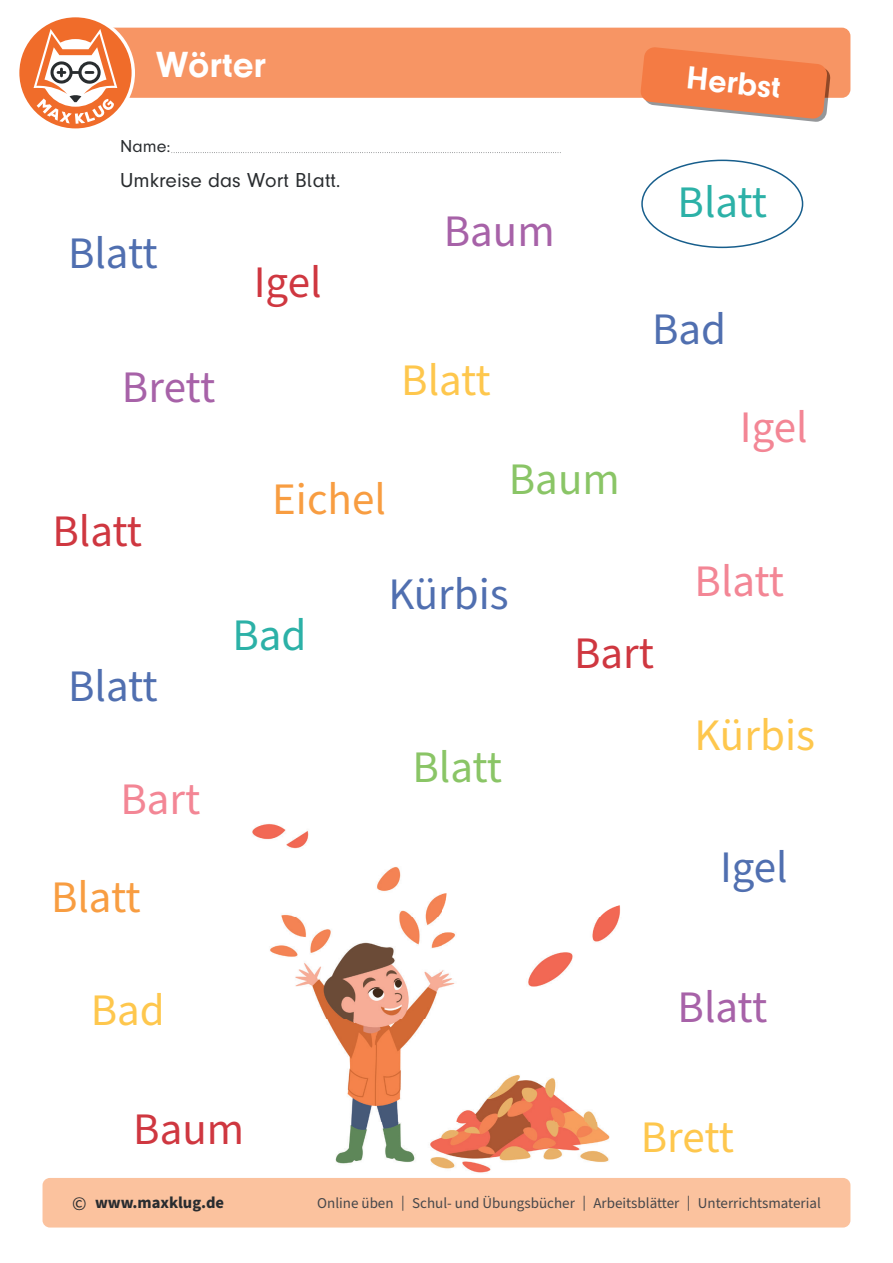
<style>
.page{position:relative;width:893px;height:1263px;background:#fff}
.page>*{position:absolute;margin:0;border:0;box-sizing:border-box;transform-origin:0 0}
.t1{font:45px "Source Sans Pro";color:#506fb0}
.t2{font:45px "Source Sans Pro";color:#fec74d}
.t3{font:45px "Source Sans Pro";color:#cf3740}
.t4{font:45px "Source Sans Pro";color:#a762a8}
.t5{font:45px "Source Sans Pro";color:#f38695}
.t6{font:45px "Source Sans Pro";color:#f89d41}
.t7{font:45px "Source Sans Pro";color:#8ac566}
.t8{font:45px "Source Sans Pro";color:#2cb1a7}
.t9{font:700 37.5px "Mk Druckschrift N";color:#fff}
.t10{font:700 33px "Mk Druckschrift N";color:#fff}
.t11{font:21px "Mk Druckschrift N";color:#292c2f}
.t12{font:18px "Mk Druckschrift N";color:#292c2f}
.t13{font:700 16.5px "Source Sans Pro";color:#292c2f}
.t14{font:15px "Source Sans Pro";color:#47474a}
.s1{font-weight:400;font-size:19.5px}
</style>
<div class="page">
<div style="left:75px;top:28px;width:775px;height:70px;background:#f79564;border-radius:9px"></div>
<svg style="left:640px;top:47px;width:191px;height:75px"></svg>
<div style="left:43px;top:1178px;width:807px;height:49px;background:#fbc29e;border-radius:7px"></div>
<svg style="left:171px;top:152px;width:390px;height:1px"></svg>
<svg style="left:19px;top:17px;width:116px;height:112px"></svg>
<img style="left:252px;top:823px;width:369px;height:350px">
<div style="left:641px;top:160px;width:162px;height:88px;border:2px solid #175e8c;border-radius:50%"></div>
<h2 class="t9" style="left:156px;top:43px;width:111px">Wörter</h2>
<h3 class="t10" style="left:689px;top:59px;width:96px;rotate:6deg">Herbst</h3>
<p class="t12" style="left:120px;top:136px;width:52px">Name:</p>
<h3 class="t11" style="left:120px;top:169px;width:222px">Umkreise das Wort Blatt.</h3>
<h1 class="t1" style="left:68px;top:223px;width:91px">Blatt</h1>
<h1 class="t4" style="left:122px;top:357px;width:95px">Brett</h1>
<h1 class="t3" style="left:254px;top:252px;width:69px">Igel</h1>
<h1 class="t3" style="left:52px;top:501px;width:91px">Blatt</h1>
<h1 class="t1" style="left:68px;top:656px;width:91px">Blatt</h1>
<h1 class="t6" style="left:272px;top:469px;width:115px">Eichel</h1>
<h1 class="t8" style="left:232px;top:605px;width:76px">Bad</h1>
<h1 class="t5" style="left:121px;top:769px;width:82px">Bart</h1>
<h1 class="t4" style="left:444px;top:201px;width:112px">Baum</h1>
<h1 class="t2" style="left:401px;top:350px;width:91px">Blatt</h1>
<h1 class="t7" style="left:509px;top:449px;width:112px">Baum</h1>
<h1 class="t1" style="left:388px;top:563px;width:122px">Kürbis</h1>
<h1 class="t8" style="left:678px;top:172px;width:91px">Blatt</h1>
<h1 class="t1" style="left:652px;top:298px;width:76px">Bad</h1>
<h1 class="t5" style="left:740px;top:397px;width:69px">Igel</h1>
<h1 class="t5" style="left:694px;top:551px;width:91px">Blatt</h1>
<h1 class="t7" style="left:412px;top:737px;width:91px">Blatt</h1>
<h1 class="t3" style="left:574px;top:623px;width:82px">Bart</h1>
<h1 class="t2" style="left:694px;top:705px;width:122px">Kürbis</h1>
<h1 class="t6" style="left:51px;top:867px;width:91px">Blatt</h1>
<h1 class="t1" style="left:720px;top:837px;width:69px">Igel</h1>
<h1 class="t2" style="left:91px;top:979px;width:76px">Bad</h1>
<h1 class="t4" style="left:678px;top:977px;width:91px">Blatt</h1>
<h1 class="t3" style="left:133px;top:1099px;width:112px">Baum</h1>
<h1 class="t2" style="left:641px;top:1107px;width:95px">Brett</h1>
<p class="t13" style="left:72px;top:1191px;width:153px"><span class="s1">©</span> www.maxklug.de</p>
<p class="t14" style="left:317px;top:1193px;width:505px">Online üben | Schul- und Übungsbücher | Arbeitsblätter | Unterrichtsmaterial</p>
</div>
